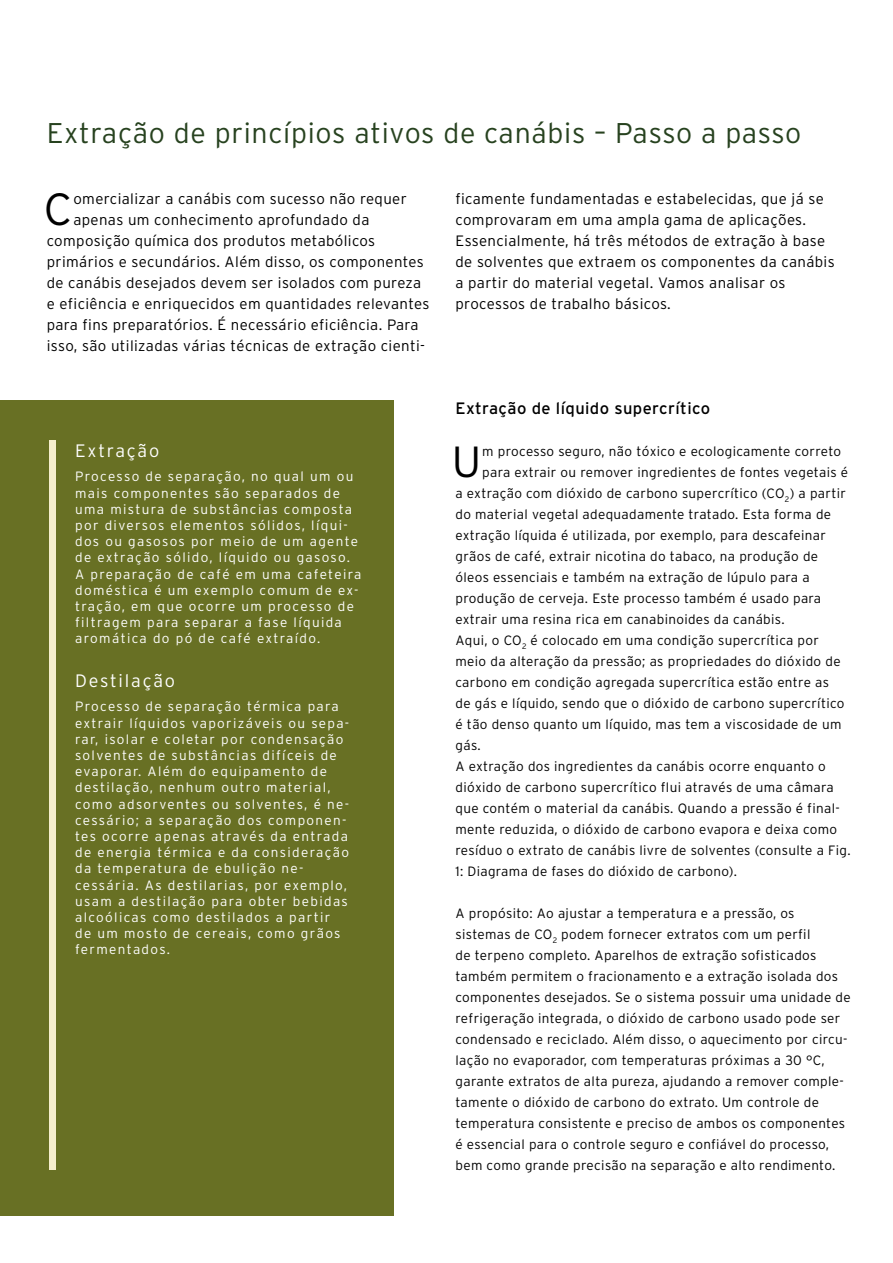
<style>
.page{position:relative;width:893px;height:1263px;background:#fff}
.page>*{position:absolute;margin:0;border:0;box-sizing:border-box;transform-origin:0 0}
.t1{font:300 45px "Interstate";color:#000}
.t2{font:300 43.5px "Interstate";color:#000}
.t3{font:300 28.5px "Interstate";letter-spacing:.025em;color:#27421f}
.t4{font:300 18px "Interstate";letter-spacing:.1em;color:#fff}
.t5{font:16.5px "Interstate";letter-spacing:.025em;color:#000}
.t6{font:300 15px/21px "Interstate";letter-spacing:.025em;color:#000}
.t7{font:300 13.5px/21px "Interstate";letter-spacing:.025em;color:#000}
.t8{font:300 13.5px/16.2px "Interstate";letter-spacing:.1em;color:#fff}
</style>
<div class="page">
<div style="left:0;top:401px;width:393px;height:815px;background:#687024"></div>
<div style="left:50px;top:440px;width:6px;height:729px;background:#f5eecd"></div>
<h3 class="t3" style="left:47px;top:117px;width:756px">Extração de princípios ativos de canábis – Passo a passo</h3>
<h1 class="t1" style="left:44px;top:184px;width:30px">C</h1>
<p class="t6" style="left:73px;top:188px;width:335px">omercializar a canábis com sucesso não requer</p>
<p class="t6" style="left:73px;top:209px;width:298px">apenas um conhecimento aprofundado da</p>
<p class="t6" style="left:47px;top:230px;width:330px">composição química dos produtos metabólicos</p>
<p class="t6" style="left:47px;top:251px;width:379px">primários e secundários. Além disso, os componentes</p>
<p class="t6" style="left:47px;top:272px;width:376px">de canábis desejados devem ser isolados com pureza</p>
<p class="t6" style="left:47px;top:293px;width:384px">e eficiência e enriquecidos em quantidades relevantes</p>
<p class="t6" style="left:47px;top:314px;width:373px">para fins preparatórios. É necessário eficiência. Para</p>
<p class="t6" style="left:47px;top:335px;width:380px">isso, são utilizadas várias técnicas de extração cienti-</p>
<h3 class="t4" style="left:75px;top:440px;width:86px">Extração</h3>
<p class="t8" style="left:75px;top:468px;width:288px">Processo de separação, no qual um ou mais componentes são separados de uma mistura de substâncias composta por diversos elementos sólidos, líqui&shy;dos ou gasosos por meio de um agente de extração sólido, líquido ou gasoso.<br>A preparação de café em uma cafeteira doméstica é um exemplo comum de ex&shy;tração, em que ocorre um processo de filtragem para separar a fase líquida aromática do pó de café extraído.</p>
<h3 class="t4" style="left:75px;top:670px;width:102px">Destilação</h3>
<p class="t8" style="left:75px;top:698px;width:276px">Processo de separação térmica para extrair líquidos vaporizáveis ou sepa&shy;rar, isolar e coletar por condensação solventes de substâncias difíceis de evaporar. Além do equipamento de destilação, nenhum outro material, como adsorventes ou solventes, é ne&shy;cessário; a separação dos componen&shy;tes ocorre apenas através da entrada de energia térmica e da consideração da temperatura de ebulição ne&shy;cessária. As destilarias, por exemplo, usam a destilação para obter bebidas alcoólicas como destilados a partir de um mosto de cereais, como grãos fermentados.</p>
<p class="t6" style="left:455px;top:188px;width:381px">ficamente fundamentadas e estabelecidas, que já se comprovaram em uma ampla gama de aplicações.<br>Essencialmente, há três métodos de extração à base de solventes que extraem os componentes da canábis a partir do material vegetal. Vamos analisar os processos de trabalho básicos.</p>
<p class="t5" style="left:455px;top:399px;width:256px">Extração de líquido supercrítico</p>
<h2 class="t2" style="left:452px;top:437px;width:31px">U</h2>
<p class="t7" style="left:482px;top:440px;width:360px">m processo seguro, não tóxico e ecologicamente correto</p>
<p class="t7" style="left:482px;top:461px;width:367px">para extrair ou remover ingredientes de fontes vegetais é</p>
<p class="t7" style="left:455px;top:482px;width:392px">a extração com dióxido de carbono supercrítico (CO<sub>2</sub>) a partir</p>
<p class="t7" style="left:455px;top:503px;width:377px">do material vegetal adequadamente tratado. Esta forma de</p>
<p class="t7" style="left:455px;top:524px;width:372px">extração líquida é utilizada, por exemplo, para descafeinar</p>
<p class="t7" style="left:455px;top:545px;width:364px">grãos de café, extrair nicotina do tabaco, na produção de</p>
<p class="t7" style="left:455px;top:566px;width:356px">óleos essenciais e também na extração de lúpulo para a</p>
<p class="t7" style="left:455px;top:587px;width:367px">produção de cerveja. Este processo também é usado para</p>
<p class="t7" style="left:455px;top:608px;width:331px">extrair uma resina rica em canabinoides da canábis.</p>
<p class="t7" style="left:455px;top:629px;width:365px">Aqui, o CO<sub>2</sub> é colocado em uma condição supercrítica por</p>
<p class="t7" style="left:455px;top:650px;width:387px">meio da alteração da pressão; as propriedades do dióxido de</p>
<p class="t7" style="left:455px;top:671px;width:375px">carbono em condição agregada supercrítica estão entre as</p>
<p class="t7" style="left:455px;top:692px;width:390px">de gás e líquido, sendo que o dióxido de carbono supercrítico</p>
<p class="t7" style="left:455px;top:713px;width:388px">é tão denso quanto um líquido, mas tem a viscosidade de um</p>
<p class="t7" style="left:455px;top:734px;width:27px">gás.</p>
<p class="t7" style="left:455px;top:755px;width:372px">A extração dos ingredientes da canábis ocorre enquanto o</p>
<p class="t7" style="left:455px;top:776px;width:380px">dióxido de carbono supercrítico flui através de uma câmara</p>
<p class="t7" style="left:455px;top:797px;width:386px">que contém o material da canábis. Quando a pressão é final-</p>
<p class="t7" style="left:455px;top:818px;width:383px">mente reduzida, o dióxido de carbono evapora e deixa como</p>
<p class="t7" style="left:455px;top:839px;width:397px">resíduo o extrato de canábis livre de solventes (consulte a Fig.</p>
<p class="t7" style="left:455px;top:860px;width:283px">1: Diagrama de fases do dióxido de carbono).</p>
<p class="t7" style="left:455px;top:902px;width:397px">A propósito: Ao ajustar a temperatura e a pressão, os sistemas de CO<sub>2</sub> podem fornecer extratos com um perfil<br>de terpeno completo. Aparelhos de extração sofisticados também permitem o fracionamento e a extração isolada dos componentes desejados. Se o sistema possuir uma unidade de refrigeração integrada, o dióxido de carbono usado pode ser condensado e reciclado. Além disso, o aquecimento por circu&shy;lação no evaporador, com temperaturas próximas a 30 °C, garante extratos de alta pureza, ajudando a remover comple&shy;tamente o dióxido de carbono do extrato. Um controle de temperatura consistente e preciso de ambos os componentes é essencial para o controle seguro e confiável do processo, bem como grande precisão na separação e alto rendimento.</p>
</div>
